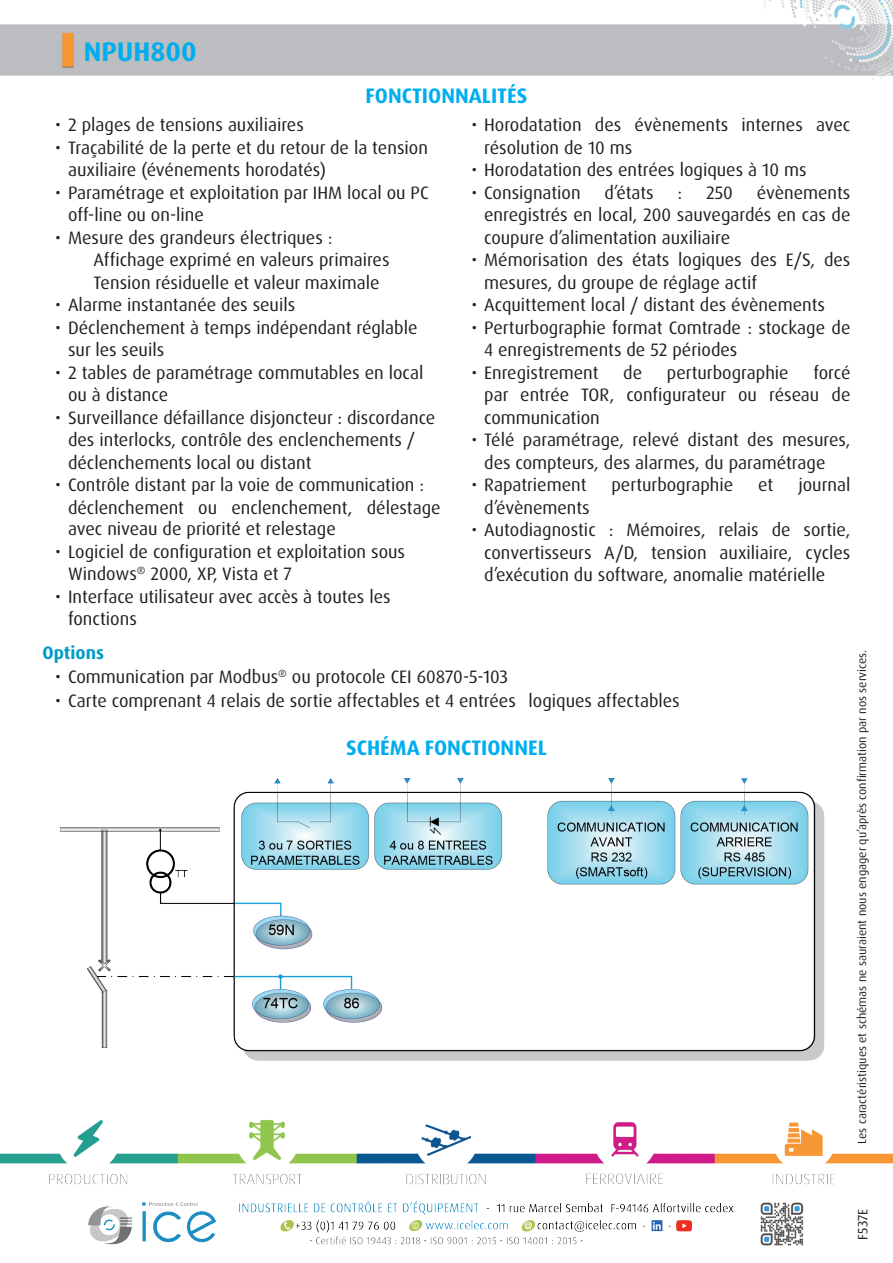
<style>
.page{position:relative;width:893px;height:1263px;background:#fff}
.page>*{position:absolute;margin:0;border:0;box-sizing:border-box;transform-origin:0 0}
.t1{font:700 27px "Dax OT";color:#00aeef}
.t2{font:700 21px "Dax OT";color:#00aeef}
.t3{font:18px/22.5px "Dax OT";color:#231f20}
.t4{font:700 18px "Dax OT";color:#009bc8}
.t5{font:13.5px "Dax OT";letter-spacing:-.005em;color:#231f20}
.t6{font:12px "Dax OT";color:#231f20}
</style>
<div class="page">
<img style="left:0;top:1120px;width:893px;height:126px">
<img style="left:0;top:0;width:893px;height:80px">
<img style="left:60px;top:778px;width:765px;height:283px">
<h1 class="t1" style="left:84px;top:34px;width:114px">NPUH800</h1>
<p class="t2" style="left:366px;top:82px;width:163px">FONCTIONNALITÉS</p>
<p class="t3" style="left:55px;top:114px;width:250px">• 2 plages de tensions auxiliaires</p>
<p class="t3" style="left:68px;top:136px;width:361px;text-indent:-13px">• Traçabilité de la perte et du retour de la tension auxiliaire (événements horodatés)</p>
<p class="t3" style="left:68px;top:181px;width:362px;text-indent:-13px">• Paramétrage et exploitation par IHM local ou PC off-line ou on-line</p>
<p class="t3" style="left:94px;top:226px;width:298px;text-indent:-38px">• Mesure des grandeurs électriques :<br>Affichage exprimé en valeurs primaires<br>Tension résiduelle et valeur maximale</p>
<p class="t3" style="left:55px;top:294px;width:242px">• Alarme instantanée des seuils</p>
<p class="t3" style="left:68px;top:316px;width:351px;text-indent:-13px">• Déclenchement à temps indépendant réglable sur les seuils</p>
<p class="t3" style="left:68px;top:361px;width:357px;text-indent:-13px">• 2 tables de paramétrage commutables en local ou à distance</p>
<p class="t3" style="left:68px;top:406px;width:369px;text-indent:-13px">• Surveillance défaillance disjoncteur : discordance des interlocks, contrôle des enclenchements / déclenchements local ou distant</p>
<p class="t3" style="left:68px;top:474px;width:374px;line-height:22px;text-indent:-13px">• Contrôle distant par la voie de communication : déclenchement ou enclenchement, délestage avec niveau de priorité et relestage</p>
<p class="t3" style="left:68px;top:541px;width:339px;text-indent:-13px">• Logiciel de configuration et exploitation sous<br>Windows<sup>®</sup> 2000, XP, Vista et 7</p>
<p class="t3" style="left:68px;top:586px;width:324px;text-indent:-13px">• Interface utilisateur avec accès à toutes les fonctions</p>
<p class="t3" style="left:484px;top:114px;width:368px;text-indent:-13px">• Horodatation des évènements internes avec résolution de 10 ms</p>
<p class="t3" style="left:471px;top:159px;width:337px">• Horodatation des entrées logiques à 10 ms</p>
<p class="t3" style="left:471px;top:181px;width:111px">• Consignation</p>
<p class="t3" style="left:604px;top:181px;width:51px">d’états</p>
<p class="t3" style="left:678px;top:181px;width:6px">:</p>
<p class="t3" style="left:706px;top:181px;width:28px">250</p>
<p class="t3" style="left:484px;top:181px;width:368px;text-align:justify;text-indent:273px">évènements enregistrés en local, 200 sauvegardés en cas de coupure d’alimentation auxiliaire</p>
<p class="t3" style="left:484px;top:249px;width:368px;text-indent:-13px">• Mémorisation des états logiques des E/S, des mesures, du groupe de réglage actif</p>
<p class="t3" style="left:471px;top:294px;width:355px">• Acquittement local / distant des évènements</p>
<p class="t3" style="left:484px;top:316px;width:368px;text-indent:-13px">• Perturbographie format Comtrade : stockage de<br>4 enregistrements de 52 périodes</p>
<p class="t3" style="left:471px;top:361px;width:129px">• Enregistrement</p>
<p class="t3" style="left:623px;top:361px;width:20px">de</p>
<p class="t3" style="left:667px;top:361px;width:123px">perturbographie</p>
<p class="t3" style="left:484px;top:361px;width:368px;text-align:justify;text-indent:329px">forcé par entrée TOR, configurateur ou réseau de communication</p>
<p class="t3" style="left:484px;top:429px;width:368px;text-indent:-13px">• Télé paramétrage, relevé distant des mesures, des compteurs, des alarmes, du paramétrage</p>
<p class="t3" style="left:471px;top:474px;width:117px">• Rapatriement</p>
<p class="t3" style="left:611px;top:474px;width:123px">perturbographie</p>
<p class="t3" style="left:758px;top:474px;width:17px">et</p>
<p class="t3" style="left:798px;top:474px;width:54px">journal</p>
<p class="t3" style="left:484px;top:496px;width:107px">d’évènements</p>
<p class="t3" style="left:484px;top:519px;width:368px;text-align:justify;text-indent:-13px">• Autodiagnostic : Mémoires, relais de sortie, convertisseurs A/D, tension auxiliaire, cycles d’exécution du software, anomalie matérielle</p>
<p class="t4" style="left:43px;top:642px;width:63px">Options</p>
<p class="t3" style="left:55px;top:666px;width:454px">• Communication par Modbus<sup>®</sup> ou protocole CEI 60870-5-103</p>
<p class="t3" style="left:55px;top:690px;width:626px">• Carte comprenant 4 relais de sortie affectables et 4 entrées logiques affectables</p>
<p class="t2" style="left:346px;top:734px;width:202px">SCHÉMA FONCTIONNEL</p>
<p class="t6" style="left:854px;top:1144px;width:496px;rotate:-90deg">Les caractéristiques et schémas ne sauraient nous engager qu’après confirmation par nos services.</p>
<p class="t5" style="left:854px;top:1239px;width:32px;rotate:-90deg">F537E</p>
</div>
